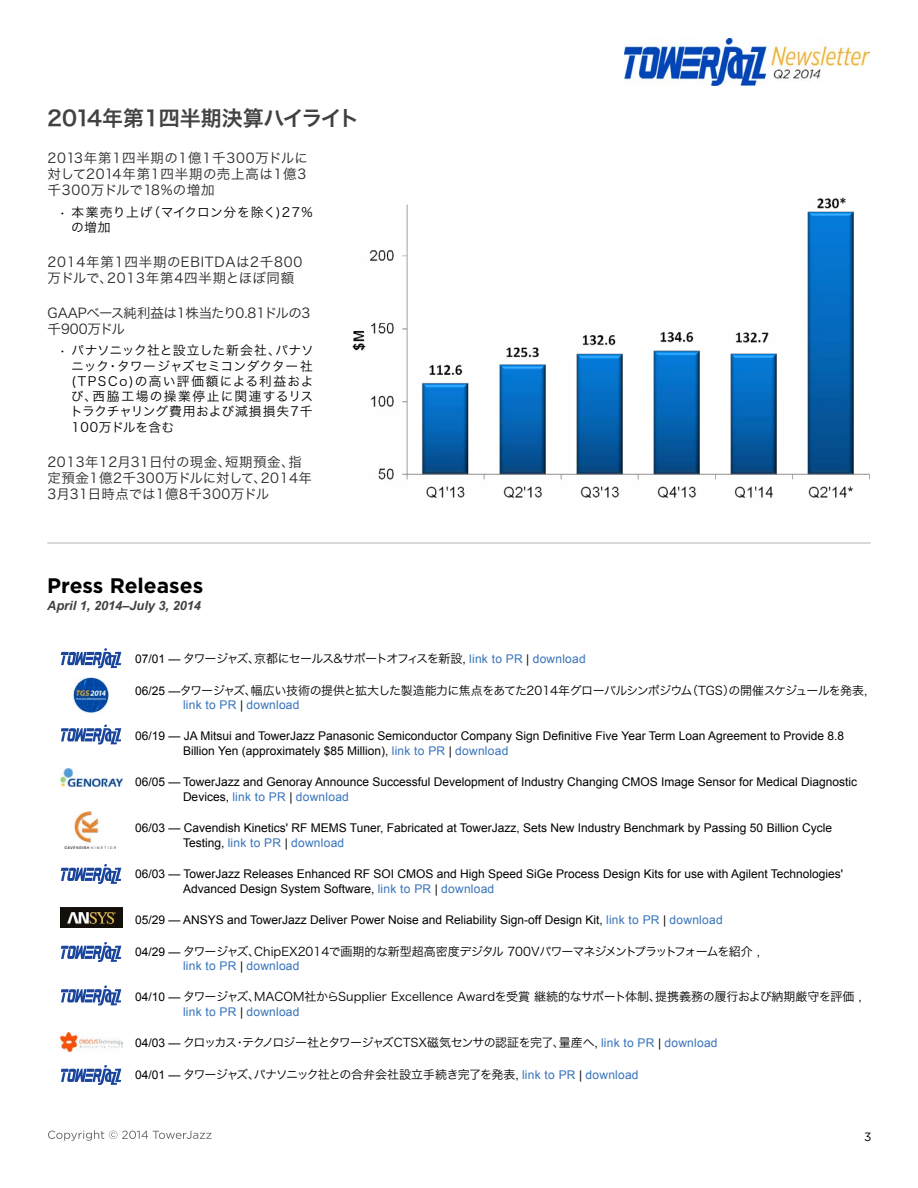
<style>
.page{position:relative;width:918px;height:1188px;background:#fff}
.page>*{position:absolute;margin:0;border:0;box-sizing:border-box;transform-origin:0 0}
.t1{font:21px "Hira Kaku Pro W6";color:#414042}
.t2{font:700 21px "Gotham";color:#000}
.t3{font:13.5px/16.2px "Hira Kaku Pro W3";letter-spacing:.04em;color:#292829;text-align:justify}
.t4{font:13.5px/16.2px "Hira Kaku Pro W3";letter-spacing:.06em;color:#292829}
.t5{font:13.5px/16.2px "Hira Kaku Pro W3";letter-spacing:-.03em;color:#292829}
.t6{font:12.75px/15.3px "Hira Kaku Pro W3";letter-spacing:.06em;color:#000;text-align:justify}
.t7{font:12.75px/15.3px "Hira Kaku Pro W3";letter-spacing:.04em;color:#000}
.t8{font:italic 700 12.75px "Arial";color:#414042}
.t9{font:12px/14.4px "Arial";color:#000}
.t10{font:12px/14.4px "Hira Kaku Pro W3";letter-spacing:-.045em;color:#000}
.t11{font:12px/14.4px "Hira Kaku Pro W3";color:#000}
.t12{font:12px "Hira Kaku Pro W3";letter-spacing:-.085em;color:#000}
.t13{font:12px "Arial";letter-spacing:.02em;color:#3773b9}
.t14{font:12px "Gotham";color:#000}
.s1{font-family:"Arial"}
.s2{font-family:"Arial";color:#3773b9}
.s3{color:#3773b9}
.s4{color:#000}
</style>
<div class="page">
<img style="left:625px;top:38px;width:245px;height:48px">
<svg style="left:48px;top:1130px;width:164px;height:11px"></svg>
<img style="left:352px;top:197px;width:518px;height:302px">
<hr style="left:47px;top:543px;width:824px;height:1px;background:#000">
<svg style="left:61px;top:648px;width:60px;height:20px"></svg>
<svg style="left:61px;top:725px;width:60px;height:20px"></svg>
<svg style="left:61px;top:864px;width:60px;height:20px"></svg>
<svg style="left:61px;top:942px;width:60px;height:20px"></svg>
<svg style="left:61px;top:986px;width:60px;height:20px"></svg>
<svg style="left:61px;top:1065px;width:60px;height:20px"></svg>
<img style="left:60px;top:1032px;width:62px;height:19px">
<img style="left:60px;top:908px;width:62px;height:19px">
<img style="left:60px;top:768px;width:62px;height:18px">
<img style="left:64px;top:812px;width:52px;height:37px">
<img style="left:73px;top:677px;width:36px;height:36px">
<p class="t1" style="left:47px;top:99px;width:314px">2014年第1四半期決算ハイライト</p>
<p class="t3" style="left:48px;top:149px;width:262px">2013年第1四半期の1億1千300万ドルに対して2014年第1四半期の売上高は1億3千300万ドルで18%の増加</p>
<p class="t7" style="left:71px;top:203px;width:243px;text-indent:-12px">• 本業売り上げ（マイクロン分を除く)27%の増加</p>
<p class="t4" style="left:48px;top:253px;width:256px">2014年第1四半期のEBITDAは2千800万ドルで、2013年第4四半期とほぼ同額</p>
<p class="t5" style="left:48px;top:304px;width:264px">GAAPベース純利益は1株当たり0.81ドルの3千900万ドル</p>
<p class="t6" style="left:70px;top:342px;width:245px;text-indent:-11px">• パナソニック社と設立した新会社、パナソニック・タワージャズセミコンダクター社(TPSCo)の高い評価額による利益および、西脇工場の操業停止に関連するリストラクチャリング費用および減損損失7千100万ドルを含む</p>
<p class="t3" style="left:48px;top:452px;width:266px;text-align:left">2013年12月31日付の現金、短期預金、指定預金1億2千300万ドルに対して、2014年<br>3月31日時点では1億8千300万ドル</p>
<p class="t2" style="left:47px;top:572px;width:157px">Press Releases</p>
<p class="t8" style="left:47px;top:597px;width:155px">April 1, 2014–July 3, 2014</p>
<p class="t12" style="left:135px;top:648px;width:452px"><span class="s1">07/01 —</span> タワージャズ、京都にセールス&amp;サポートオフィスを新設<span class="s1">,</span> <span class="s2">link to PR</span> <span class="s1">|</span> <span class="s2">download</span></p>
<p class="t10" style="left:183px;top:682px;width:686px;text-indent:-48px"><span class="s1">06/25 —</span>タワージャズ、幅広い技術の提供と拡大した製造能力に焦点をあてた2014年グローバルシンポジウム（TGS）の開催スケジュールを発表<span class="s1">, </span><span class="s2">link to PR</span> <span class="s1">|</span> <span class="s2">download</span></p>
<p class="t9" style="left:183px;top:729px;width:663px;text-indent:-48px">06/19 — JA Mitsui and TowerJazz Panasonic Semiconductor Company Sign Definitive Five Year Term Loan Agreement to Provide 8.8<br>Billion Yen (approximately $85 Million), <span class="s3">link to PR</span> | <span class="s3">download</span></p>
<p class="t9" style="left:183px;top:775px;width:676px;text-indent:-48px">06/05 — TowerJazz and Genoray Announce Successful Development of Industry Changing CMOS Image Sensor for Medical Diagnostic<br>Devices, <span class="s3">link to PR</span> | <span class="s3">download</span></p>
<p class="t9" style="left:183px;top:821px;width:651px;text-indent:-48px">06/03 — Cavendish Kinetics' RF MEMS Tuner, Fabricated at TowerJazz, Sets New Industry Benchmark by Passing 50 Billion Cycle<br>Testing, <span class="s3">link to PR</span> | <span class="s3">download</span></p>
<p class="t9" style="left:183px;top:867px;width:662px;text-indent:-48px">06/03 — TowerJazz Releases Enhanced RF SOI CMOS and High Speed SiGe Process Design Kits for use with Agilent Technologies'<br>Advanced Design System Software, <span class="s3">link to PR</span> | <span class="s3">download</span></p>
<p class="t9" style="left:135px;top:913px;width:589px">05/29 — ANSYS and TowerJazz Deliver Power Noise and Reliability Sign-off Design Kit, <span class="s3">link to PR</span> | <span class="s3">download</span></p>
<p class="t10" style="left:135px;top:943px;width:627px"><span class="s1">04/29 —</span> タワージャズ、ChipEX2014で画期的な新型超高密度デジタル 700Vパワーマネジメントプラットフォームを紹介 <span class="s1">,</span></p>
<p class="t13" style="left:183px;top:958px;width:118px">link to PR <span class="s4">|</span> download</p>
<p class="t11" style="left:183px;top:989px;width:680px;text-indent:-48px"><span class="s1">04/10 —</span> タワージャズ、MACOM社からSupplier Excellence Awardを受賞 継続的なサポート体制、提携義務の履行および納期厳守を評価 <span class="s1">, </span><span class="s2">link to PR</span> <span class="s1">|</span> <span class="s2">download</span></p>
<p class="t10" style="left:135px;top:1035px;width:584px"><span class="s1">04/03 —</span> クロッカス・テクノロジー社とタワージャズCTSX磁気センサの認証を完了、量産へ<span class="s1">,</span> <span class="s2">link to PR</span> <span class="s1">|</span> <span class="s2">download</span></p>
<p class="t10" style="left:135px;top:1066px;width:505px"><span class="s1">04/01 —</span> タワージャズ、パナソニック社との合弁会社設立手続き完了を発表<span class="s1">,</span> <span class="s2">link to PR</span> <span class="s1">|</span> <span class="s2">download</span></p>
<p class="t14" style="left:864px;top:1129px;width:9px">3</p>
</div>
